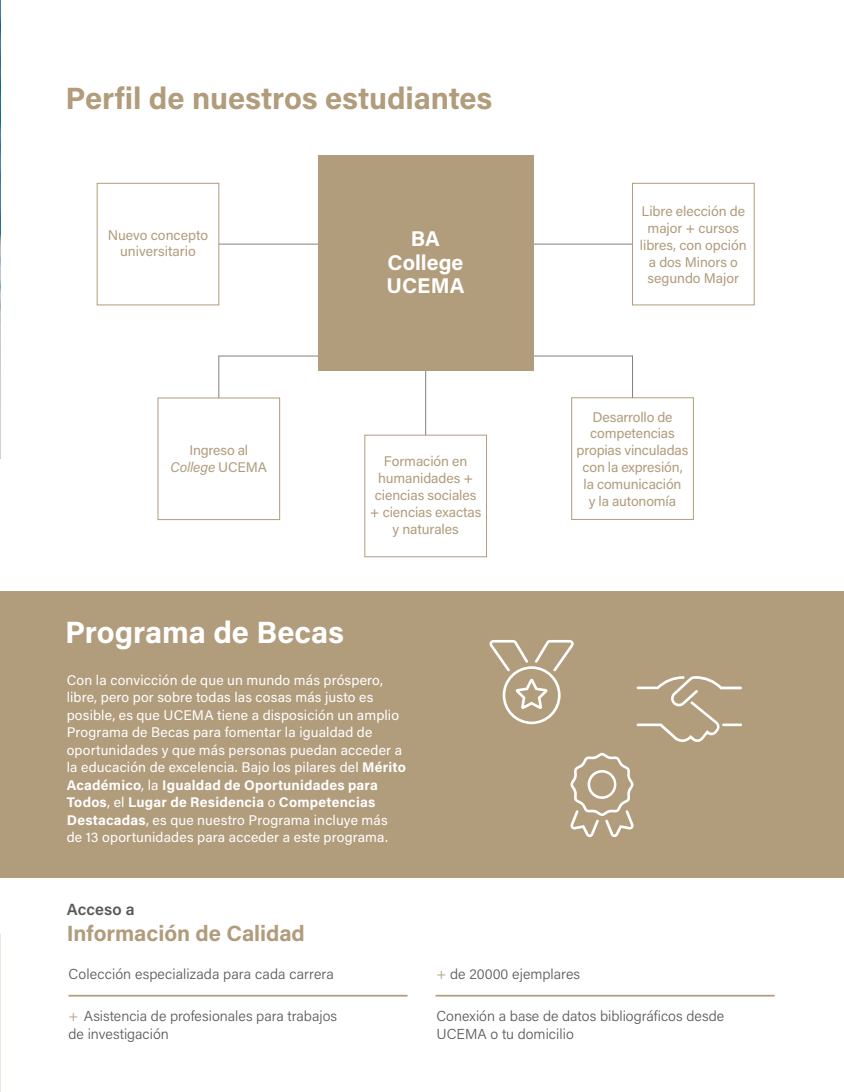
<style>
.page{position:relative;width:844px;height:1092px;background:#fff}
.page>*{position:absolute;margin:0;border:0;box-sizing:border-box;transform-origin:0 0}
.t1{font:700 30.8px "Acumin Pro";letter-spacing:-.005em;color:#b19c7c}
.t2{font:700 30.8px "Acumin Pro";letter-spacing:-.005em;color:#fff}
.t3{font:700 22.05px "Acumin Pro";color:#b19c7c}
.t4{font:700 21.35px/23.4px "Acumin Pro";color:#fff;text-align:center}
.t5{font:600 16.28px "Acumin Pro";letter-spacing:.01em;color:#585856}
.t6{font:300 14.35px/17.3px "Acumin Pro";color:#585856}
.t7{font:14px/17.5px "Acumin Pro";letter-spacing:.01em;color:#fff}
.t8{font:14px/16.8px "Acumin Pro";letter-spacing:-.005em;color:#b19c7c;text-align:center}
.s1{font-style:italic}
.s2{font-weight:700}
.s3{color:#b19c7c}
</style>
<div class="page">
<img style="left:0;top:0;width:1px;height:458px">
<div style="left:0;top:591px;width:843px;height:286px;background:#b19c7c"></div>
<hr style="left:68px;top:994px;width:339px;height:2px;background:#b19c7c">
<hr style="left:435px;top:994px;width:339px;height:2px;background:#b19c7c">
<svg style="left:489px;top:640px;width:85px;height:84px"></svg>
<svg style="left:636px;top:676px;width:106px;height:66px"></svg>
<svg style="left:570px;top:752px;width:63px;height:85px"></svg>
<hr style="left:632px;top:356px;width:1px;height:42px;background:#808080">
<hr style="left:425px;top:370px;width:1px;height:65px;background:#808080">
<hr style="left:533px;top:244px;width:99px;height:1px;background:#808080">
<hr style="left:219px;top:244px;width:99px;height:1px;background:#808080">
<hr style="left:533px;top:356px;width:99px;height:1px;background:#808080">
<hr style="left:218px;top:356px;width:1px;height:42px;background:#808080">
<hr style="left:219px;top:356px;width:99px;height:1px;background:#808080">
<div style="left:318px;top:155px;width:215px;height:215px;background:#b19c7c"></div>
<div style="left:632px;top:183px;width:122px;height:122px;border:1px solid #b19c7c"></div>
<div style="left:571px;top:397px;width:122px;height:123px;border:1px solid #b19c7c"></div>
<div style="left:364px;top:434px;width:123px;height:123px;border:1px solid #b19c7c"></div>
<div style="left:97px;top:183px;width:122px;height:122px;border:1px solid #b19c7c"></div>
<div style="left:157px;top:397px;width:123px;height:123px;border:1px solid #b19c7c"></div>
<h1 class="t1" style="left:66px;top:76px;width:428px">Perfil de nuestros estudiantes</h1>
<p class="t8" style="left:108px;top:226px;width:102px">Nuevo concepto universitario</p>
<p class="t8" style="left:170px;top:441px;width:98px">Ingreso al<br><span class="s1">College</span> UCEMA</p>
<h3 class="t4" style="left:386px;top:226px;width:79px">BA<br>College<br>UCEMA</h3>
<p class="t8" style="left:370px;top:452px;width:113px">Formación en humanidades + ciencias sociales + ciencias exactas y naturales</p>
<h1 class="t2" style="left:65px;top:610px;width:280px">Programa de Becas</h1>
<p class="t7" style="left:67px;top:670px;width:340px">Con la convicción de que un mundo más próspero, libre, pero por sobre todas las cosas más justo es posible, es que UCEMA tiene a disposición un amplio Programa de Becas para fomentar la igualdad de oportunidades y que más personas puedan acceder a la educación de excelencia. Bajo los pilares del <span class="s2">Mérito Académico</span>, la <span class="s2">Igualdad de Oportunidades para Todos</span>, el <span class="s2">Lugar de Residencia</span> o <span class="s2">Competencias Destacadas</span>, es que nuestro Programa incluye más de 13 oportunidades para acceder a este programa.</p>
<p class="t5" style="left:67px;top:897px;width:69px">Acceso a</p>
<h2 class="t3" style="left:67px;top:917px;width:239px">Información de Calidad</h2>
<p class="t8" style="left:639px;top:202px;width:108px">Libre elección de major + cursos libres, con opción a dos Minors o segundo Major</p>
<p class="t8" style="left:576px;top:407px;width:113px">Desarrollo de competencias propias vinculadas con la expresión, la comunicación<br>y la autonomía</p>
<p class="t6" style="left:68px;top:964px;width:267px">Colección especializada para cada carrera</p>
<p class="t6" style="left:68px;top:1006px;width:270px"><span class="s3">+</span> Asistencia de profesionales para trabajos de investigación</p>
<p class="t6" style="left:436px;top:964px;width:145px"><span class="s3">+</span> de 20000 ejemplares</p>
<p class="t6" style="left:436px;top:1006px;width:289px">Conexión a base de datos bibliográficos desde<br>UCEMA o tu domicilio</p>
</div>
